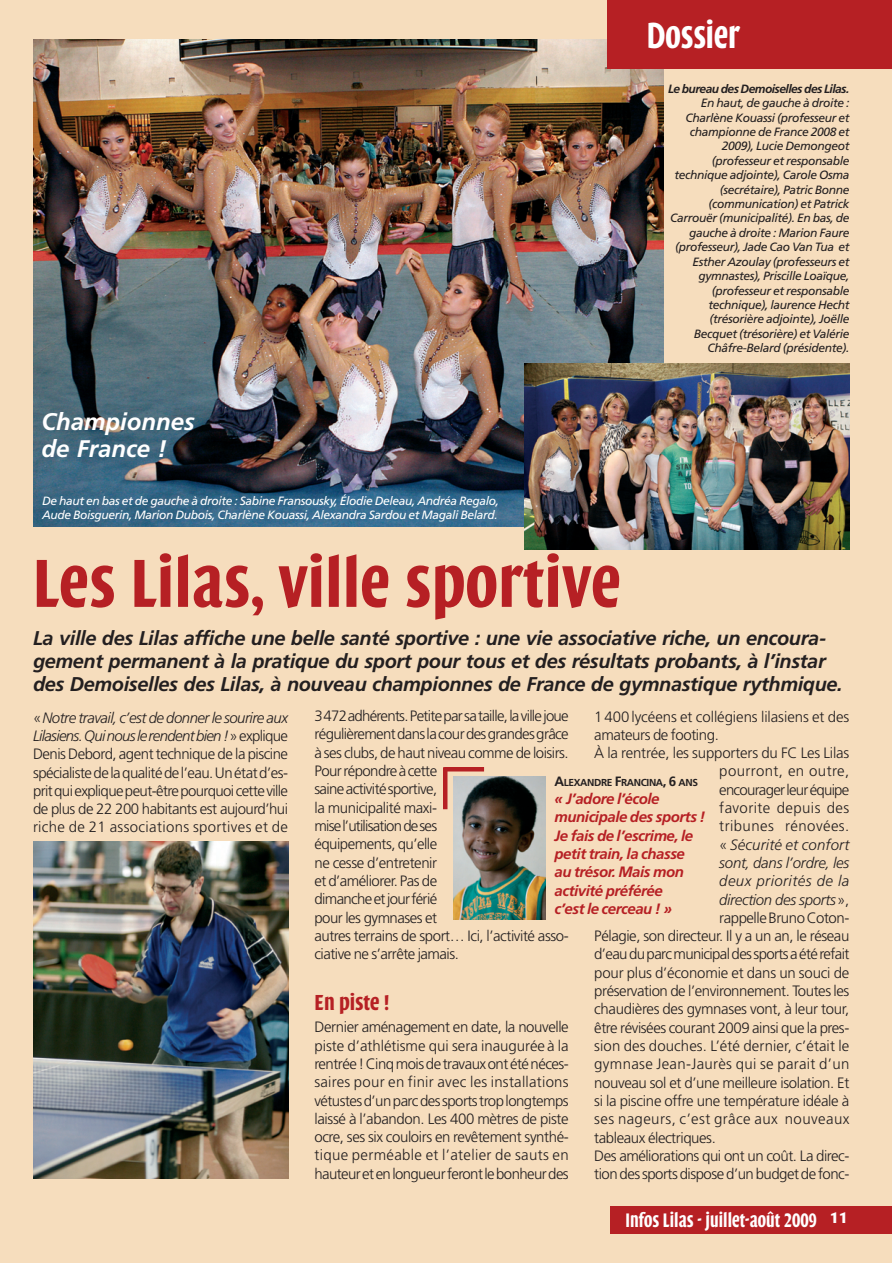
<style>
.page{position:relative;width:892px;height:1263px;background:#fff}
.page>*{position:absolute;margin:0;border:0;box-sizing:border-box;transform-origin:0 0}
.t1{font:600 70.2px "Quadraat Sans Dis";letter-spacing:.01em;color:#b62024}
.t2{font:600 37.5px "Quadraat Sans Dis";color:#fff;scale:.9 1}
.t3{font:italic 700 24px/27px "Frutiger";color:#fff}
.t4{font:600 22.5px "Quadraat Sans Dis";color:#b62024}
.t5{font:600 20.25px "Quadraat Sans Dis";letter-spacing:.005em;color:#fff;scale:.9 1}
.t6{font:italic 700 19.95px/23px "Frutiger";letter-spacing:-.015em;color:#231f20}
.t7{font:300 15px/18.3px "Frutiger";letter-spacing:-.03em;color:#231f20;text-align:justify}
.t8{font:italic 700 15px/18.3px "Frutiger";letter-spacing:-.03em;color:#b62024}
.t9{font:300 15px "Frutiger";letter-spacing:.03em;color:#231f20}
.t10{font:italic 300 15px "Frutiger";color:#231f20}
.t11{font:300 15px "Frutiger";letter-spacing:-.005em;color:#231f20}
.t12{font:300 15px "Frutiger";letter-spacing:.005em;color:#231f20}
.t13{font:300 15px "Frutiger";letter-spacing:-.01em;color:#231f20}
.t14{font:300 15px "Frutiger";letter-spacing:.02em;color:#231f20}
.t15{font:300 15px "Frutiger";letter-spacing:.025em;color:#231f20}
.t16{font:300 15px "Frutiger";letter-spacing:-.05em;color:#231f20}
.t17{font:italic 300 15px "Frutiger";letter-spacing:-.025em;color:#231f20}
.t18{font:italic 300 15px "Frutiger";letter-spacing:.03em;color:#231f20}
.t19{font:italic 12px/14.4px "Frutiger";letter-spacing:-.03em;color:#231f20;text-align:right}
.t20{font:italic 12px/14.4px "Frutiger";letter-spacing:-.03em;color:#fff}
.t21{font:italic 700 12px "Frutiger";letter-spacing:-.045em;color:#231f20}
.t22{font:700 10.2px "Frutiger";letter-spacing:-.035em;color:#231f20}
.s1{font-style:italic}
.s2{font-style:normal}
.s3{font-size:13.5px}
</style>
<div class="page">
<img style="left:0;top:0;width:892px;height:1263px">
<h2 class="t2" style="left:647px;top:21px;width:105px">Dossier</h2>
<h3 class="t3" style="left:42px;top:410px;width:155px">Championnes de France !</h3>
<p class="t20" style="left:42px;top:494px;width:459px">De haut en bas et de gauche à droite : Sabine Fransousky, Élodie Deleau, Andréa Regalo,<br>Aude Boisguerin, Marion Dubois, Charlène Kouassi, Alexandra Sardou et Magali Belard.</p>
<h1 class="t1" style="left:33px;top:557px;width:589px">Les Lilas, ville sportive</h1>
<p class="t21" style="left:668px;top:84px;width:183px">Le bureau des Demoiselles des Lilas.</p>
<p class="t19" style="left:670px;top:97px;width:181px">En haut, de gauche à droite :<br>Charlène Kouassi (professeur et championne de France 2008 et<br>2009), Lucie Demongeot (professeur et responsable technique adjointe), Carole Osma (secrétaire), Patric Bonne (communication) et Patrick<br>Carrouër (municipalité). En bas, de gauche à droite : Marion Faure (professeur), Jade Cao Van Tua et<br>Esther Azoulay (professeurs et gymnastes), Priscille Loaïque, (professeur et responsable technique), laurence Hecht (trésorière adjointe), Joëlle<br>Becquet (trésorière) et Valérie<br>Châfre-Belard (présidente).</p>
<p class="t6" style="left:33px;top:628px;width:811px">La ville des Lilas affiche une belle santé sportive : une vie associative riche, un encoura&shy;gement permanent à la pratique du sport pour tous et des résultats probants, à l’instar des Demoiselles des Lilas, à nouveau championnes de France de gymnastique rythmique.</p>
<p class="t7" style="left:33px;top:709px;width:257px">«<span class="s1">Notre travail, c’est de donner le sourire aux Lilasiens. Qui nous le rendent bien !</span>» explique Denis Debord, agent technique de la piscine spécialiste de la qualité de l’eau. Un état d’es&shy;prit qui explique peut-être pourquoi cette ville de plus de 22 200 habitants est aujourd’hui riche de 21 associations sportives et de</p>
<p class="t7" style="left:314px;top:708px;width:256px;text-align:left">3472adhérents. Petite par sa taille, la ville joue régulièrement dans la cour des grandes grâce à ses clubs, de haut niveau comme de loisirs.<br>Pour répondre à cette<br>saine activité sportive,<br>la municipalité maxi-<br>mise l’utilisation de ses<br>équipements, qu’elle<br>ne cesse d’entretenir<br>et d’améliorer. Pas de<br>dimanche et jour férié<br>pour les gymnases et<br>autres terrains de sport… Ici, l’activité asso&shy;ciative ne s’arrête jamais.</p>
<h3 class="t4" style="left:314px;top:993px;width:76px">En piste !</h3>
<p class="t7" style="left:314px;top:1019px;width:256px">Dernier aménagement en date, la nouvelle piste d’athlétisme qui sera inauguréeà la rentrée ! Cinq mois de travaux ont été néces&shy;saires pour en finir avec les installations vétustes d’un parc des sports trop longtemps laissé à l’abandon. Les 400 mètres de piste ocre, ses six couloirs en revêtement synthé&shy;tique perméable et l’atelier de sauts en hauteur et en longueur feront le bonheur des</p>
<p class="t11" style="left:594px;top:710px;width:257px">1400lycéens et collégiens lilasiens et des</p>
<p class="t7" style="left:594px;top:726px;width:126px">amateurs de footing.</p>
<p class="t13" style="left:594px;top:747px;width:257px">À la rentrée, les supporters du FC Les Lilas</p>
<p class="t9" style="left:719px;top:765px;width:132px">pourront, en outre,</p>
<p class="t16" style="left:719px;top:783px;width:132px">encourager leur équipe</p>
<p class="t9" style="left:719px;top:802px;width:132px">favorite depuis des</p>
<p class="t9" style="left:719px;top:820px;width:132px">tribunes rénovées.</p>
<p class="t10" style="left:719px;top:838px;width:132px"><span class="s2">«</span> Sécurité et confort</p>
<p class="t10" style="left:719px;top:856px;width:132px">sont, dans l’ordre, les</p>
<p class="t18" style="left:719px;top:875px;width:132px">deux priorités de la</p>
<p class="t17" style="left:719px;top:893px;width:132px">direction des sports<span class="s2">»,</span></p>
<p class="t7" style="left:719px;top:909px;width:132px">rappelle Bruno Coton-</p>
<p class="t7" style="left:594px;top:928px;width:257px">Pélagie, son directeur. Il y a un an, le réseau</p>
<p class="t7" style="left:594px;top:946px;width:257px">d’eau du parc municipal des sports a été refait</p>
<p class="t7" style="left:594px;top:964px;width:257px">pour plus d’économie et dans un souci de</p>
<p class="t7" style="left:594px;top:983px;width:257px">préservation de l’environnement. Toutes les</p>
<p class="t7" style="left:594px;top:1001px;width:257px">chaudières des gymnases vont, à leur tour,</p>
<p class="t7" style="left:594px;top:1019px;width:257px">être révisées courant 2009 ainsi que la pres-</p>
<p class="t12" style="left:594px;top:1039px;width:257px">sion des douches. L’été dernier, c’était le</p>
<p class="t14" style="left:594px;top:1058px;width:257px">gymnase Jean-Jaurès qui se parait d’un</p>
<p class="t7" style="left:594px;top:1074px;width:257px">nouveau sol et d’une meilleure isolation. Et</p>
<p class="t7" style="left:594px;top:1092px;width:257px">si la piscine offre une température idéale à</p>
<p class="t15" style="left:594px;top:1113px;width:257px">ses nageurs, c’est grâce aux nouveaux</p>
<p class="t7" style="left:594px;top:1129px;width:123px">tableaux électriques.</p>
<p class="t7" style="left:594px;top:1147px;width:257px">Des améliorations qui ont un coût. La direc-</p>
<p class="t7" style="left:594px;top:1166px;width:257px">tion des sports dispose d’un budget de fonc-</p>
<p class="t22" style="left:555px;top:778px;width:145px"><span class="s3">A</span>LEXANDRE <span class="s3">F</span>RANCINA<span class="s3">, 6</span> ANS</p>
<p class="t8" style="left:555px;top:791px;width:152px">« J’adore l’école municipale des sports !<br>Je fais de l’escrime, le petit train, la chasse au trésor. Mais mon activité préférée<br>c’est le cerceau ! »</p>
<h3 class="t5" style="left:625px;top:1212px;width:249px">Infos Lilas - juillet-août 2009 <sup>11</sup></h3>
</div>
